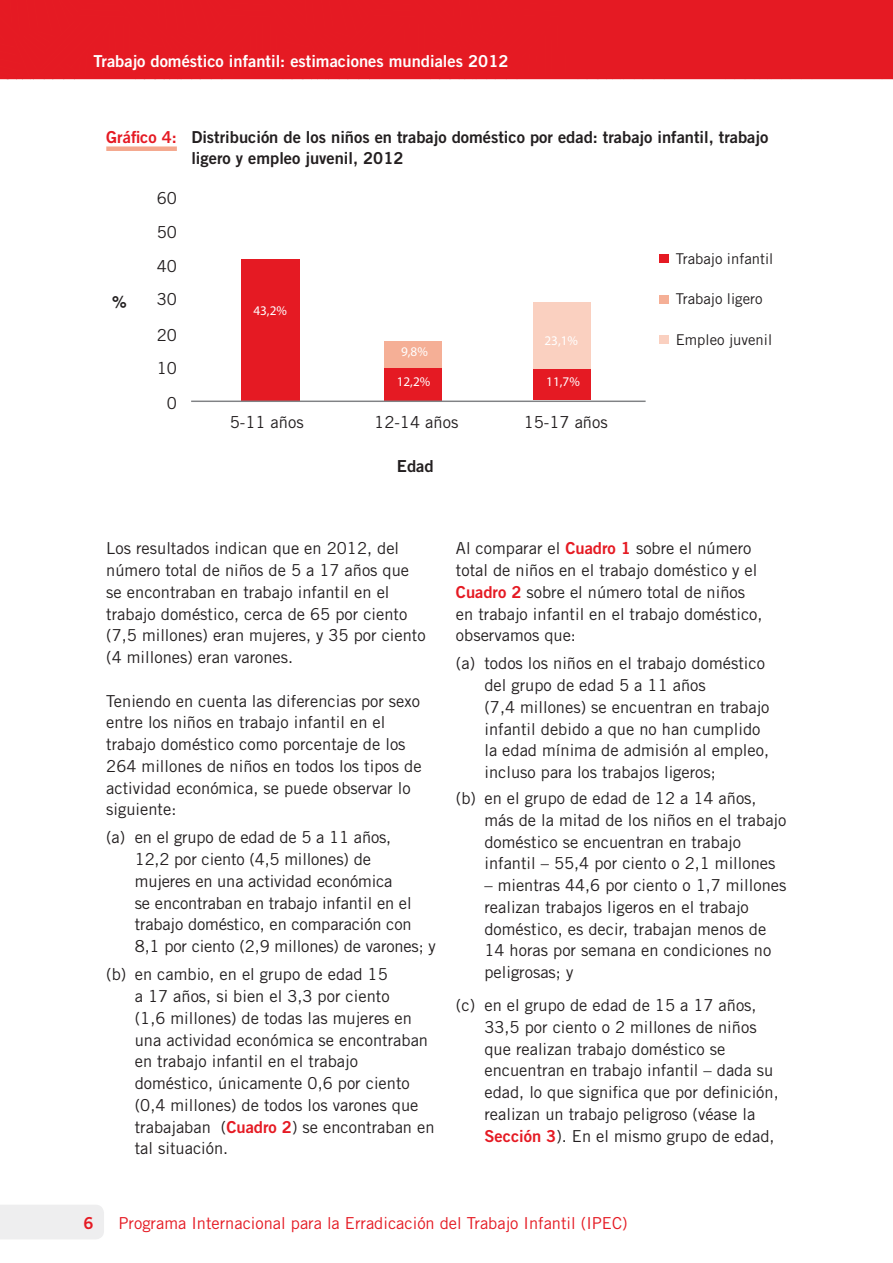
<style>
.page{position:relative;width:893px;height:1263px;background:#fff}
.page>*{position:absolute;margin:0;border:0;box-sizing:border-box;transform-origin:0 0}
.t1{font:16.5px/21.8px "Trade Gothic LT Std";color:#231f20}
.t2{font:16.5px/21.8px "Trade Gothic LT Std Bd 2";color:#231f20}
.t3{font:16.5px "Trade Gothic LT Std";color:#e51a23}
.t4{font:16.5px "Trade Gothic LT Std Bd 2";color:#fff}
.t5{font:16.5px "Trade Gothic LT Std Bd 2";color:#e51a23}
.t6{font:14.85px "Trade Gothic LT Std";color:#231f20}
.t7{font:13.2px "Myriad Pro";color:#fff}
.s1{color:#e51a23}
.s2{font-family:"Trade Gothic LT Std Bd 2";color:#e51a23}
</style>
<div class="page">
<div style="left:0;top:1205px;width:104px;height:34px;background:#eeeeef"></div>
<div style="left:0;top:0;width:893px;height:80px;background:#e51a23"></div>
<div style="left:106px;top:146px;width:71px;height:5px;background:#f4a78d"></div>
<div style="left:241px;top:259px;width:58px;height:142px;background:#e51a23"></div>
<div style="left:385px;top:366px;width:57px;height:35px;background:#e51a23"></div>
<div style="left:385px;top:341px;width:57px;height:27px;background:#f5af96"></div>
<div style="left:533px;top:367px;width:57px;height:33px;background:#e51a23"></div>
<div style="left:533px;top:302px;width:57px;height:66px;background:#fad0c0"></div>
<div style="left:660px;top:255px;width:9px;height:8px;background:#e51a23"></div>
<hr style="left:191px;top:401px;width:455px;height:1px;background:#808285">
<div style="left:660px;top:295px;width:9px;height:8px;background:#f5af96"></div>
<div style="left:660px;top:335px;width:9px;height:9px;background:#fad0c0"></div>
<p class="t4" style="left:94px;top:51px;width:416px">Trabajo doméstico infantil: estimaciones mundiales 2012</p>
<p class="t2" style="left:191px;top:126px;width:578px;text-indent:-85px"><span class="s1">Gráfico 4:</span> Distribución de los niños en trabajo doméstico por edad: trabajo infantil, trabajo ligero y empleo juvenil, 2012</p>
<p class="t1" style="left:157px;top:187px;width:22px">60</p>
<p class="t1" style="left:157px;top:221px;width:22px">50</p>
<p class="t1" style="left:157px;top:255px;width:22px">40</p>
<p class="t1" style="left:157px;top:288px;width:22px">30</p>
<p class="t1" style="left:157px;top:324px;width:22px">20</p>
<p class="t1" style="left:157px;top:357px;width:22px">10</p>
<p class="t1" style="left:167px;top:392px;width:12px">0</p>
<p class="t7" style="left:253px;top:302px;width:35px">43,2%</p>
<p class="t1" style="left:230px;top:411px;width:75px">5-11 años</p>
<p class="t7" style="left:544px;top:332px;width:35px">23,1%</p>
<p class="t7" style="left:401px;top:344px;width:28px">9,8%</p>
<p class="t7" style="left:397px;top:373px;width:35px">12,2%</p>
<p class="t7" style="left:546px;top:373px;width:35px">11,7%</p>
<p class="t1" style="left:374px;top:411px;width:86px">12-14 años</p>
<p class="t1" style="left:524px;top:411px;width:86px">15-17 años</p>
<p class="t2" style="left:397px;top:455px;width:38px">Edad</p>
<p class="t6" style="left:676px;top:249px;width:99px">Trabajo infantil</p>
<p class="t6" style="left:676px;top:290px;width:88px">Trabajo ligero</p>
<p class="t6" style="left:676px;top:330px;width:98px">Empleo juvenil</p>
<p class="t1" style="left:106px;top:537px;width:321px">Los resultados indican que en 2012, del número total de niños de 5 a 17 años que se encontraban en trabajo infantil en el trabajo doméstico, cerca de 65 por ciento (7,5 millones) eran mujeres, y 35 por ciento (4 millones) eran varones.</p>
<p class="t1" style="left:106px;top:690px;width:317px">Teniendo en cuenta las diferencias por sexo entre los niños en trabajo infantil en el trabajo doméstico como porcentaje de los 264 millones de niños en todos los tipos de actividad económica, se puede observar lo siguiente:</p>
<p class="t1" style="left:135px;top:826px;width:302px;text-indent:-28px">(a) en el grupo de edad de 5 a 11 años,<br>12,2 por ciento (4,5 millones) de<br>mujeres en una actividad económica<br>se encontraban en trabajo infantil en el trabajo doméstico, en comparación con 8,1 por ciento (2,9 millones) de varones; y</p>
<p class="t1" style="left:135px;top:963px;width:301px;text-indent:-28px">(b) en cambio, en el grupo de edad 15<br>a 17 años, si bien el 3,3 por ciento<br>(1,6 millones) de todas las mujeres en una actividad económica se encontraban en trabajo infantil en el trabajo doméstico, únicamente 0,6 por ciento (0,4 millones) de todos los varones que trabajaban (<span class="s2">Cuadro 2</span>) se encontraban en tal situación.</p>
<p class="t1" style="left:456px;top:537px;width:308px">Al comparar el <span class="s2">Cuadro 1</span> sobre el número total de niños en el trabajo doméstico y el <span class="s2">Cuadro 2</span> sobre el número total de niños en trabajo infantil en el trabajo doméstico, observamos que:</p>
<p class="t1" style="left:484px;top:652px;width:287px;text-indent:-28px">(a) todos los niños en el trabajo doméstico del grupo de edad 5 a 11 años<br>(7,4 millones) se encuentran en trabajo infantil debido a que no han cumplido la edad mínima de admisión al empleo, incluso para los trabajos ligeros;</p>
<p class="t1" style="left:484px;top:787px;width:303px;text-indent:-28px">(b) en el grupo de edad de 12 a 14 años, más de la mitad de los niños en el trabajo doméstico se encuentran en trabajo infantil – 55,4 por ciento o 2,1 millones</p>
<p class="t1" style="left:484px;top:874px;width:303px">– mientras 44,6 por ciento o 1,7 millones realizan trabajos ligeros en el trabajo doméstico, es decir, trabajan menos de 14 horas por semana en condiciones no peligrosas; y</p>
<p class="t1" style="left:484px;top:994px;width:296px;text-indent:-28px">(c) en el grupo de edad de 15 a 17 años, 33,5 por ciento o 2 millones de niños que realizan trabajo doméstico se encuentran en trabajo infantil – dada su edad, lo que significa que por definición, realizan un trabajo peligroso (véase la <span class="s2">Sección 3</span>). En el mismo grupo de edad,</p>
<p class="t5" style="left:83px;top:1212px;width:12px">6</p>
<p class="t3" style="left:119px;top:1213px;width:511px">Programa Internacional para la Erradicación del Trabajo Infantil (IPEC)</p>
</div>
